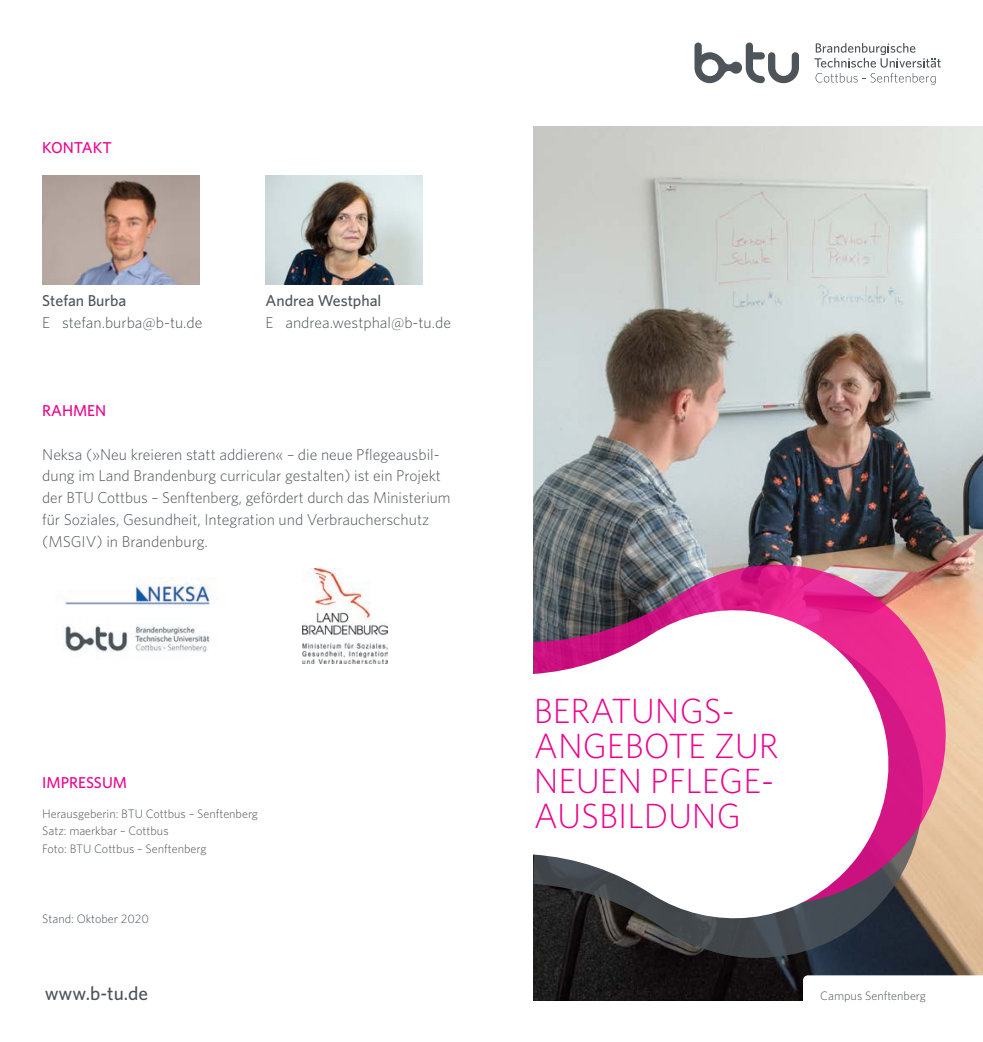
<style>
.page{position:relative;width:983px;height:1042px;background:#fff}
.page>*{position:absolute;margin:0;border:0;box-sizing:border-box;transform-origin:0 0}
.t1{font:300 35px/35px "Whitney";color:#ed028c}
.t2{font:500 19.25px "Whitney";color:#4d545a}
.t3{font:300 15.75px/21.9px "Whitney";color:#4d545a}
.t4{font:500 15.75px "Whitney";color:#4d545a}
.t5{font:500 15.75px "Whitney";color:#ed028c}
.t6{font:300 12.25px/17.5px "Whitney";color:#4d545a}
</style>
<div class="page">
<img style="left:533px;top:127px;width:449px;height:873px">
<svg style="left:533px;top:904px;width:391px;height:54px;background:#2c2f35"></svg>
<img style="left:533px;top:565px;width:414px;height:339px">
<svg style="left:533px;top:596px;width:370px;height:336px"></svg>
<svg style="left:694px;top:43px;width:104px;height:40px"></svg>
<svg style="left:814px;top:43px;width:126px;height:42px"></svg>
<svg style="left:802px;top:975px;width:180px;height:26px"></svg>
<img style="left:42px;top:175px;width:157px;height:109px">
<img style="left:265px;top:175px;width:157px;height:109px">
<img style="left:64px;top:578px;width:153px;height:74px">
<img style="left:303px;top:568px;width:84px;height:95px">
<p class="t5" style="left:42px;top:138px;width:71px">KONTAKT</p>
<p class="t4" style="left:42px;top:291px;width:86px">Stefan Burba</p>
<p class="t3" style="left:42px;top:311px;width:162px">E stefan.burba@b-tu.de</p>
<p class="t4" style="left:265px;top:291px;width:117px">Andrea Westphal</p>
<p class="t3" style="left:265px;top:311px;width:187px">E andrea.westphal@b-tu.de</p>
<p class="t5" style="left:42px;top:401px;width:66px">RAHMEN</p>
<p class="t3" style="left:42px;top:443px;width:410px">Neksa (»Neu kreieren statt addieren« – die neue Pflegeausbil&shy;dung im Land Brandenburg curricular gestalten) ist ein Projekt der BTU Cottbus – Senftenberg, gefördert durch das Ministerium für Soziales, Gesundheit, Integration und Verbraucherschutz (MSGIV) in Brandenburg.</p>
<p class="t5" style="left:42px;top:773px;width:86px">IMPRESSUM</p>
<p class="t6" style="left:42px;top:804px;width:217px">Herausgeberin: BTU Cottbus – Senftenberg<br>Satz: maerkbar – Cottbus<br>Foto: BTU Cottbus – Senftenberg</p>
<p class="t6" style="left:42px;top:909px;width:108px">Stand: Oktober 2020</p>
<h1 class="t1" style="left:533px;top:693px;width:246px">BERATUNGS-<br>ANGEBOTE ZUR<br>NEUEN PFLEGE-<br>AUSBILDUNG</h1>
<p class="t2" style="left:45px;top:981px;width:105px">www.b-tu.de</p>
<p class="t6" style="left:820px;top:987px;width:107px">Campus Senftenberg</p>
</div>
